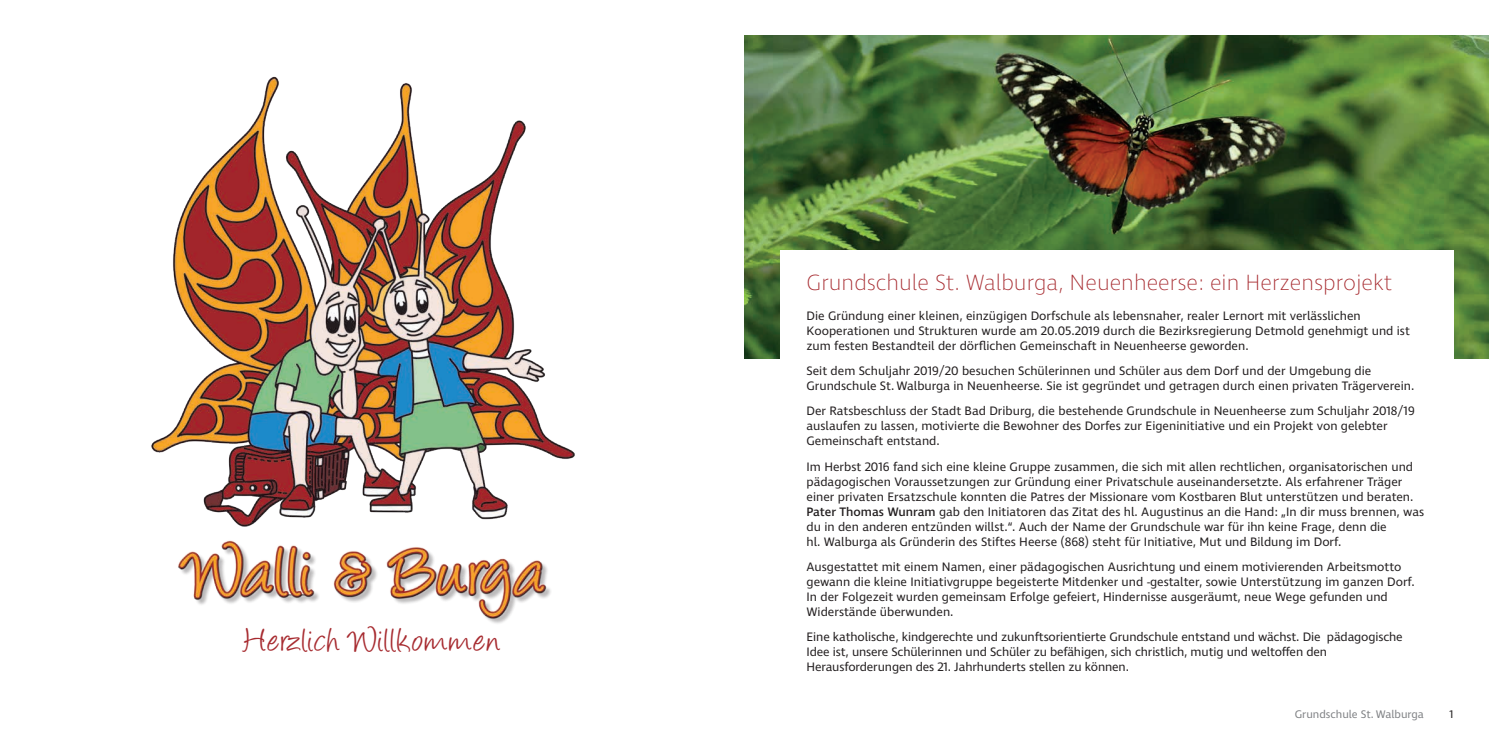
<style>
.page{position:relative;width:1489px;height:745px;background:#fff}
.page>*{position:absolute;margin:0;border:0;box-sizing:border-box;transform-origin:0 0}
.t1{font:37.5px "Angelina";letter-spacing:.03em;color:#a72b30}
.t2{font:200 22.5px "Ingra";color:#a72b30}
.t3{font:12.5px/15px "Ingra";color:#231f20}
.t4{font:11.25px "Ingra";color:#808285}
.t5{font:11.25px "Ingra";color:#231f20}
.s1{font-weight:500}
</style>
<div class="page">
<img style="left:744px;top:35px;width:744px;height:323px">
<div style="left:780px;top:250px;width:673px;height:230px;background:#fff"></div>
<img style="left:151px;top:76px;width:424px;height:548px">
<h1 class="t1" style="left:244px;top:624px;width:257px">Herzlich Willkommen</h1>
<h2 class="t2" style="left:806px;top:268px;width:587px">Grundschule St. Walburga, Neuenheerse: ein Herzensprojekt</h2>
<p class="t3" style="left:806px;top:309px;width:605px">Die Gründung einer kleinen, einzügigen Dorfschule als lebensnaher, realer Lernort mit verlässlichen<br>Kooperationen und Strukturen wurde am 20.05.2019 durch die Bezirksregierung Detmold genehmigt und ist zum festen Bestandteil der dörflichen Gemeinschaft in Neuenheerse geworden.</p>
<p class="t3" style="left:806px;top:364px;width:609px">Seit dem Schuljahr 2019/20 besuchen Schülerinnen und Schüler aus dem Dorf und der Umgebung die<br>Grundschule St. Walburga in Neuenheerse. Sie ist gegründet und getragen durch einen privaten Trägerverein.</p>
<p class="t3" style="left:806px;top:404px;width:609px">Der Ratsbeschluss der Stadt Bad Driburg, die bestehende Grundschule in Neuenheerse zum Schuljahr 2018/19 auslaufen zu lassen, motivierte die Bewohner des Dorfes zur Eigeninitiative und ein Projekt von gelebter<br>Gemeinschaft entstand.</p>
<p class="t3" style="left:806px;top:459px;width:619px">Im Herbst 2016 fand sich eine kleine Gruppe zusammen, die sich mit allen rechtlichen, organisatorischen und pädagogischen Voraussetzungen zur Gründung einer Privatschule auseinandersetzte. Als erfahrener Träger einer privaten Ersatzschule konnten die Patres der Missionare vom Kostbaren Blut unterstützen und beraten.<br><span class="s1">Pater Thomas Wunram</span> gab den Initiatoren das Zitat des hl. Augustinus an die Hand: „In dir muss brennen, was du in den anderen entzünden willst.“. Auch der Name der Grundschule war für ihn keine Frage, denn die<br>hl. Walburga als Gründerin des Stiftes Heerse (868) steht für Initiative, Mut und Bildung im Dorf.</p>
<p class="t3" style="left:806px;top:559px;width:609px">Ausgestattet mit einem Namen, einer pädagogischen Ausrichtung und einem motivierenden Arbeitsmotto gewann die kleine Initiativgruppe begeisterte Mitdenker und -gestalter, sowie Unterstützung im ganzen Dorf.<br>In der Folgezeit wurden gemeinsam Erfolge gefeiert, Hindernisse ausgeräumt, neue Wege gefunden und Widerstände überwunden.</p>
<p class="t3" style="left:806px;top:629px;width:597px">Eine katholische, kindgerechte und zukunftsorientierte Grundschule entstand und wächst. Die pädagogische<br>Idee ist, unsere Schülerinnen und Schüler zu befähigen, sich christlich, mutig und weltoffen den<br>Herausforderungen des 21. Jahrhunderts stellen zu können.</p>
<p class="t4" style="left:1294px;top:706px;width:131px">Grundschule St. Walburga</p>
<p class="t5" style="left:1447px;top:706px;width:7px">3</p>
<p class="t5" style="left:1449px;top:706px;width:6px">1</p>
</div>
